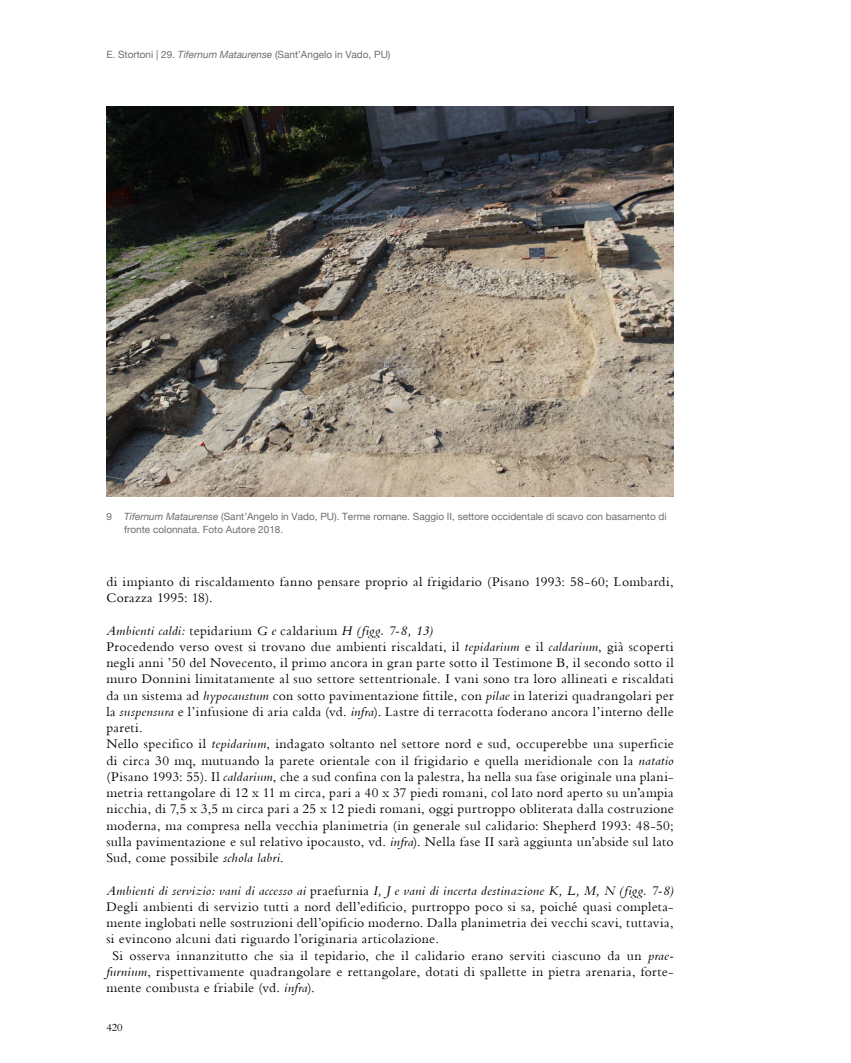
<style>
.page{position:relative;width:851px;height:1063px;background:#fff}
.page>*{position:absolute;margin:0;border:0;box-sizing:border-box;transform-origin:0 0}
.t1{font:13.75px/16.2px "Bembo Std";letter-spacing:.025em;color:#000}
.t2{font:italic 13.75px "Bembo";letter-spacing:.02em;color:#000}
.t3{font:11.25px "Bembo Std";color:#000}
.t4{font:10px/12.5px "Helvetica Neue";color:#6d6e71}
.s1{font-style:italic}
.s2{font-family:"Bembo Std";font-style:normal}
.s3{font-family:"Bembo";font-style:italic}
</style>
<div class="page">
<img style="left:106px;top:106px;width:567px;height:391px">
<p class="t4" style="left:106px;top:49px;width:285px">E. Stortoni | 29. <span class="s1">Tifernum Mataurense</span> (Sant’Angelo in Vado, PU)</p>
<p class="t4" style="left:124px;top:511px;width:544px;text-indent:-18px">9 <span class="s1">Tifernum Mataurense</span> (Sant’Angelo in Vado, PU). Terme romane. Saggio II, settore occidentale di scavo con basamento di fronte colonnata. Foto Autore 2018.</p>
<p class="t1" style="left:106px;top:573px;width:568px">di impianto di riscaldamento fanno pensare proprio al frigidario (Pisano 1993: 58-60; Lombardi,<br>Corazza 1995: 18).</p>
<p class="t2" style="left:106px;top:622px;width:328px">Ambienti caldi: <span class="s2">tepidarium</span> G e <span class="s2">caldarium</span> H (figg. 7-8, 13)</p>
<p class="t1" style="left:106px;top:638px;width:569px">Procedendo verso ovest si trovano due ambienti riscaldati, il <span class="s3">tepidarium</span> e il <span class="s3">caldarium</span>, già scoperti negli anni ’50 del Novecento, il primo ancora in gran parte sotto il Testimone B, il secondo sotto il muro Donnini limitatamente al suo settore settentrionale. I vani sono tra loro allineati e riscaldati da un sistema ad <span class="s3">hypocaustum</span> con sotto pavimentazione fittile, con <span class="s3">pilae</span> in laterizi quadrangolari per la <span class="s3">suspensura</span> e l’infusione di aria calda (vd. <span class="s3">infra</span>). Lastre di terracotta foderano ancora l’interno delle pareti.<br>Nello specifico il <span class="s3">tepidarium</span>, indagato soltanto nel settore nord e sud, occuperebbe una superficie di circa 30 mq, mutuando la parete orientale con il frigidario e quella meridionale con la <span class="s3">natatio </span>(Pisano 1993: 55). Il <span class="s3">caldarium</span>, che a sud confina con la palestra, ha nella sua fase originale una plani&shy;metria rettangolare di 12 x 11 m circa, pari a 40 x 37 piedi romani, col lato nord aperto su un’ampia nicchia, di 7,5 x 3,5 m circa pari a 25 x 12 piedi romani, oggi purtroppo obliterata dalla costruzione moderna, ma compresa nella vecchia planimetria (in generale sul calidario: Shepherd 1993: 48-50; sulla pavimentazione e sul relativo ipocausto, vd. <span class="s3">infra</span>). Nella fase II sarà aggiunta un’abside sul lato Sud, come possibile <span class="s3">schola labri</span>.</p>
<p class="t2" style="left:106px;top:882px;width:568px">Ambienti di servizio: vani di accesso ai <span class="s2">praefurnia</span> I, J e vani di incerta destinazione K, L, M, N (figg. 7-8)</p>
<p class="t1" style="left:106px;top:898px;width:568px">Degli ambienti di servizio tutti a nord dell’edificio, purtroppo poco si sa, poiché quasi completa-</p>
<p class="t1" style="left:106px;top:914px;width:568px">mente inglobati nelle sostruzioni dell’opificio moderno. Dalla planimetria dei vecchi scavi, tuttavia,</p>
<p class="t1" style="left:106px;top:931px;width:334px">si evincono alcuni dati riguardo l’originaria articolazione.</p>
<p class="t1" style="left:113px;top:947px;width:562px">Si osserva innanzitutto che sia il tepidario, che il calidario erano serviti ciascuno da un <span class="s3">prae-</span></p>
<p class="t1" style="left:106px;top:963px;width:568px"><span class="s3">furnium</span>, rispettivamente quadrangolare e rettangolare, dotati di spallette in pietra arenaria, forte-</p>
<p class="t1" style="left:106px;top:980px;width:210px">mente combusta e friabile (vd. <span class="s3">infra</span>).</p>
<p class="t3" style="left:106px;top:1021px;width:18px">420</p>
</div>
